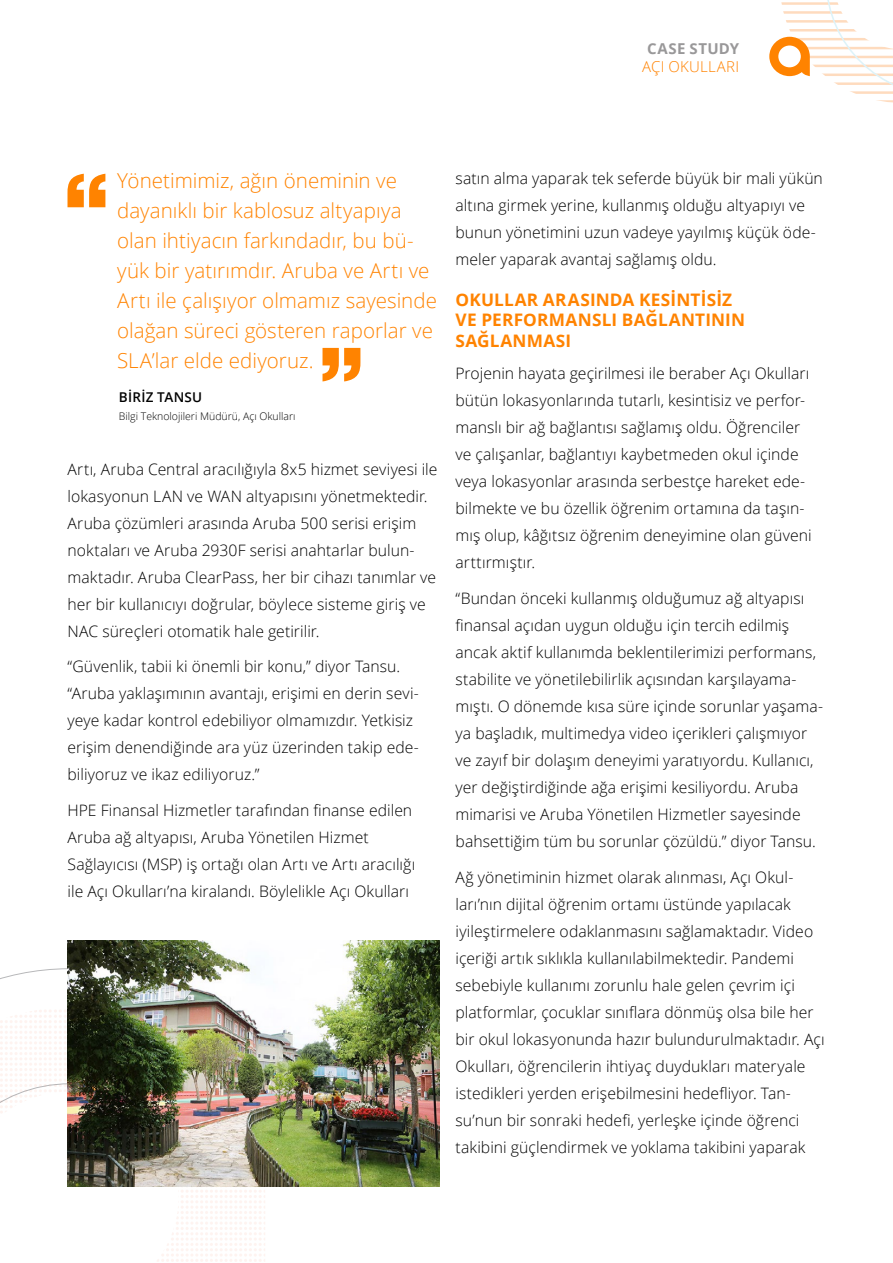
<style>
.page{position:relative;width:893px;height:1263px;background:#fff}
.page>*{position:absolute;margin:0;border:0;box-sizing:border-box;transform-origin:0 0}
.t1{font:300 20.55px/30px "Open Sans";color:#ff8300}
.t2{font:700 17.25px/20.7px "Open Sans";letter-spacing:.01em;color:#ff8300}
.t3{font:300 15.75px/27px "Open Sans";letter-spacing:.005em;color:#000}
.t4{font:300 15px "Open Sans";letter-spacing:.015em;color:#ff8300}
.t5{font:700 15px "Open Sans";letter-spacing:.02em;color:#999899}
.t6{font:600 13.5px "Open Sans";letter-spacing:.02em;color:#000}
.t7{font:300 10.5px "Open Sans";color:#000}
</style>
<div class="page">
<svg style="left:769px;top:0;width:124px;height:103px"></svg>
<svg style="left:0;top:968px;width:265px;height:294px"></svg>
<svg style="left:67px;top:174px;width:38px;height:33px"></svg>
<svg style="left:322px;top:348px;width:38px;height:33px"></svg>
<img style="left:68px;top:940px;width:371px;height:247px">
<p class="t5" style="left:647px;top:38px;width:93px">CASE STUDY</p>
<p class="t4" style="left:642px;top:57px;width:98px">AÇI OKULLARI</p>
<h1 class="t1" style="left:117px;top:165px;width:321px">Yönetimimiz, ağın öneminin ve dayanıklı bir kablosuz altyapıya olan ihtiyacın farkındadır, bu bü&shy;yük bir yatırımdır. Aruba ve Artı ve Artı ile çalışıyor olmamız sayesinde olağan süreci gösteren raporlar ve SLA’lar elde ediyoruz.</h1>
<p class="t6" style="left:119px;top:388px;width:85px">BİRİZ TANSU</p>
<p class="t7" style="left:119px;top:409px;width:178px">Bilgi Teknolojileri Müdürü, Açı Okulları</p>
<p class="t3" style="left:68px;top:455px;width:371px">Artı, Aruba Central aracılığıyla 8x5 hizmet seviyesi ile lokasyonun LAN ve WAN altyapısını yönetmektedir.<br>Aruba çözümleri arasında Aruba 500 serisi erişim noktaları ve Aruba 2930F serisi anahtarlar bulun&shy;maktadır. Aruba ClearPass, her bir cihazı tanımlar ve her bir kullanıcıyı doğrular, böylece sisteme giriş ve NAC süreçleri otomatik hale getirilir.</p>
<p class="t3" style="left:68px;top:653px;width:353px">“Güvenlik, tabii ki önemli bir konu,” diyor Tansu. “Aruba yaklaşımının avantajı, erişimi en derin sevi&shy;yeye kadar kontrol edebiliyor olmamızdır. Yetkisiz erişim denendiğinde ara yüz üzerinden takip ede&shy;biliyoruz ve ikaz ediliyoruz.”</p>
<p class="t3" style="left:68px;top:796px;width:349px">HPE Finansal Hizmetler tarafından finanse edilen Aruba ağ altyapısı, Aruba Yönetilen Hizmet Sağlayıcısı (MSP) iş ortağı olan Artı ve Artı aracılığı ile Açı Okulları’na kiralandı. Böylelikle Açı Okulları</p>
<p class="t3" style="left:455px;top:165px;width:369px">satın alma yaparak tek seferde büyük bir mali yükün altına girmek yerine, kullanmış olduğu altyapıyı ve bunun yönetimini uzun vadeye yayılmış küçük öde&shy;meler yaparak avantaj sağlamış oldu.</p>
<p class="t2" style="left:455px;top:289px;width:291px">OKULLAR ARASINDA KESI NTISIZ<br>VE PERFORMANSLI BAĞLANTININ<br>SAĞLANMASI</p>
<p class="t3" style="left:455px;top:360px;width:358px">Projenin hayata geçirilmesi ile beraber Açı Okulları bütün lokasyonlarında tutarlı, kesintisiz ve perfor&shy;manslı bir ağ bağlantısı sağlamış oldu. Öğrenciler ve çalışanlar, bağlantıyı kaybetmeden okul içinde veya lokasyonlar arasında serbestçe hareket ede&shy;bilmekte ve bu özellik öğrenim ortamına da taşın&shy;mış olup, kâğıtsız öğrenim deneyimine olan güveni arttırmıştır.</p>
<p class="t3" style="left:455px;top:584px;width:369px">“Bundan önceki kullanmış olduğumuz ağ altyapısı finansal açıdan uygun olduğu için tercih edilmiş ancak aktif kullanımda beklentilerimizi performans, stabilite ve yönetilebilirlik açısından karşılayama&shy;mıştı. O dönemde kısa süre içinde sorunlar yaşama&shy;ya başladık, multimedya video içerikleri çalışmıyor ve zayıf bir dolaşım deneyimi yaratıyordu. Kullanıcı, yer değiştirdiğinde ağa erişimi kesiliyordu. Aruba mimarisi ve Aruba Yönetilen Hizmetler sayesinde bahsettiğim tüm bu sorunlar çözüldü.” diyor Tansu.</p>
<p class="t3" style="left:455px;top:863px;width:371px">Ağ yönetiminin hizmet olarak alınması, Açı Okul&shy;ları’nın dijital öğrenim ortamı üstünde yapılacak iyileştirmelere odaklanmasını sağlamaktadır. Video içeriği artık sıklıkla kullanılabilmektedir. Pandemi sebebiyle kullanımı zorunlu hale gelen çevrim içi platformlar, çocuklar sınıflara dönmüş olsa bile her bir okul lokasyonunda hazır bulundurulmaktadır. Açı Okulları, öğrencilerin ihtiyaç duydukları materyale istedikleri yerden erişebilmesini hedefliyor. Tan&shy;su’nun bir sonraki hedefi, yerleşke içinde öğrenci takibini güçlendirmek ve yoklama takibini yaparak</p>
</div>
